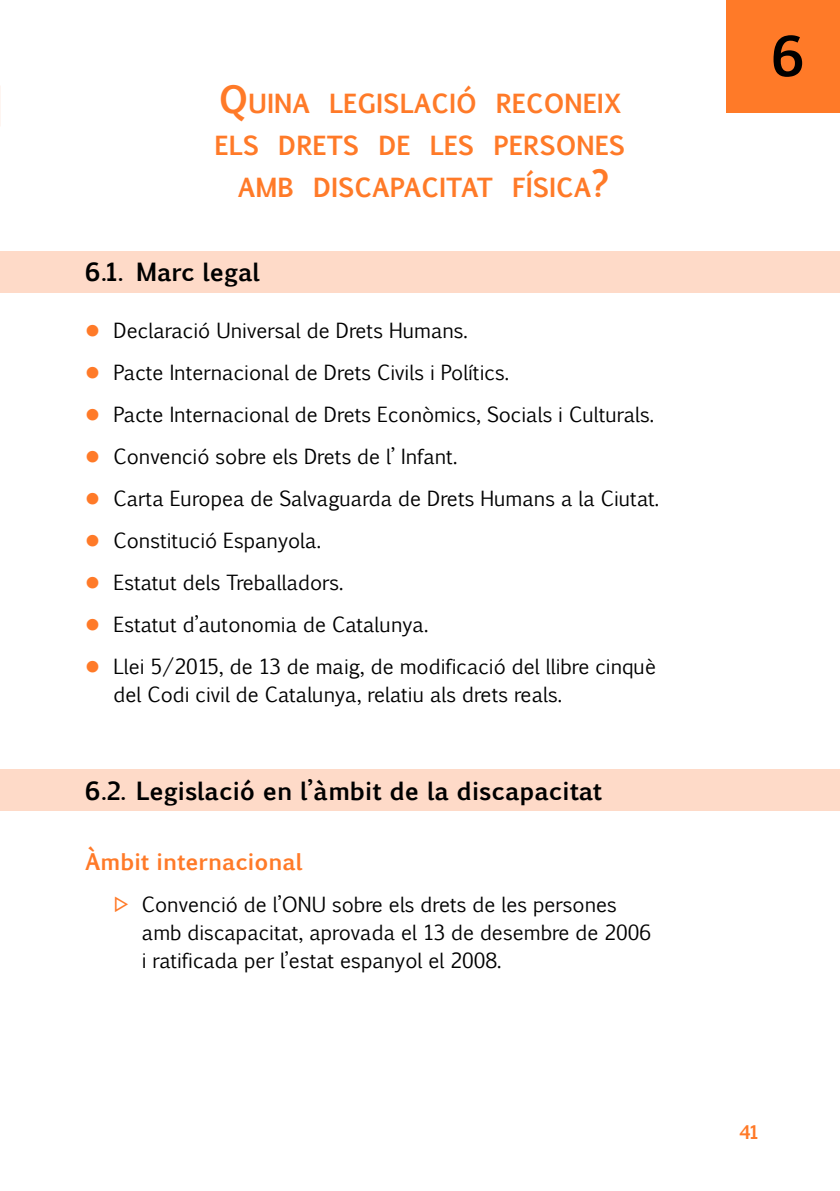
<style>
.page{position:relative;width:840px;height:1191px;background:#fff}
.page>*{position:absolute;margin:0;border:0;box-sizing:border-box;transform-origin:0 0}
.t1{font:700 52px "Euphemia UCAS";color:#000}
.T1{font:700 25.2px/42px "Euphemia UCAS";color:#ff7a28;text-align:center}
.t2{font:700 24px "Euphemia UCAS";color:#000}
.T4{font:700 22px "Euphemia UCAS";color:#ff7a28}
.t3{font:20px/28px "Euphemia UCAS";color:#000}
.folio_der{font:700 18px "Euphemia UCAS";color:#ff7a28}
.s1{font-size:36px}
.s2{color:#ff7a28}
</style>
<div class="page">
<div style="left:726px;top:0;width:113px;height:113px;background:#ff7a28"></div>
<div style="left:0;top:251px;width:839px;height:42px;background:#fedac8"></div>
<div style="left:0;top:769px;width:839px;height:42px;background:#fedac8"></div>
<h1 class="T1" style="left:214px;top:83px;width:409px"><span class="s1">Q</span>UINA LEGISLACIÓ RECONEIX<br>ELS DRETS DE LES PERSONES<br>AMB DISCAPACITAT FÍSICA<span class="s1">?</span></h1>
<p class="t2" style="left:85px;top:254px;width:176px">6.1. Marc legal</p>
<p class="t3" style="left:113px;top:315px;width:355px">Declaració Universal de Drets Humans.</p>
<p class="t3" style="left:113px;top:357px;width:396px">Pacte Internacional de Drets Civils i Polítics.</p>
<p class="t3" style="left:113px;top:399px;width:541px">Pacte Internacional de Drets Econòmics, Socials i Culturals.</p>
<p class="t3" style="left:113px;top:441px;width:345px">Convenció sobre els Drets de l’ Infant.</p>
<p class="t3" style="left:113px;top:483px;width:546px">Carta Europea de Salvaguarda de Drets Humans a la Ciutat.</p>
<p class="t3" style="left:113px;top:525px;width:209px">Constitució Espanyola.</p>
<p class="t3" style="left:113px;top:567px;width:231px">Estatut dels Treballadors.</p>
<p class="t3" style="left:113px;top:609px;width:316px">Estatut d’autonomia de Catalunya.</p>
<p class="t3" style="left:113px;top:651px;width:544px">Llei 5/2015, de 13 de maig, de modificació del llibre cinquè del Codi civil de Catalunya, relatiu als drets reals.</p>
<p class="t2" style="left:85px;top:772px;width:518px">6.2. Legislació en l’àmbit de la discapacitat</p>
<h4 class="T4" style="left:85px;top:844px;width:219px">Àmbit internacional</h4>
<p class="t3" style="left:142px;top:889px;width:510px;text-indent:-28px"><span class="s2">ᐅ</span> Convenció de l’ONU sobre els drets de les persones amb discapacitat, aprovada el 13 de desembre de 2006 i ratificada per l’estat espanyol el 2008.</p>
<h1 class="t1" style="left:771px;top:17px;width:36px">6</h1>
<p class="folio_der" style="left:738px;top:1118px;width:21px">41</p>
</div>
